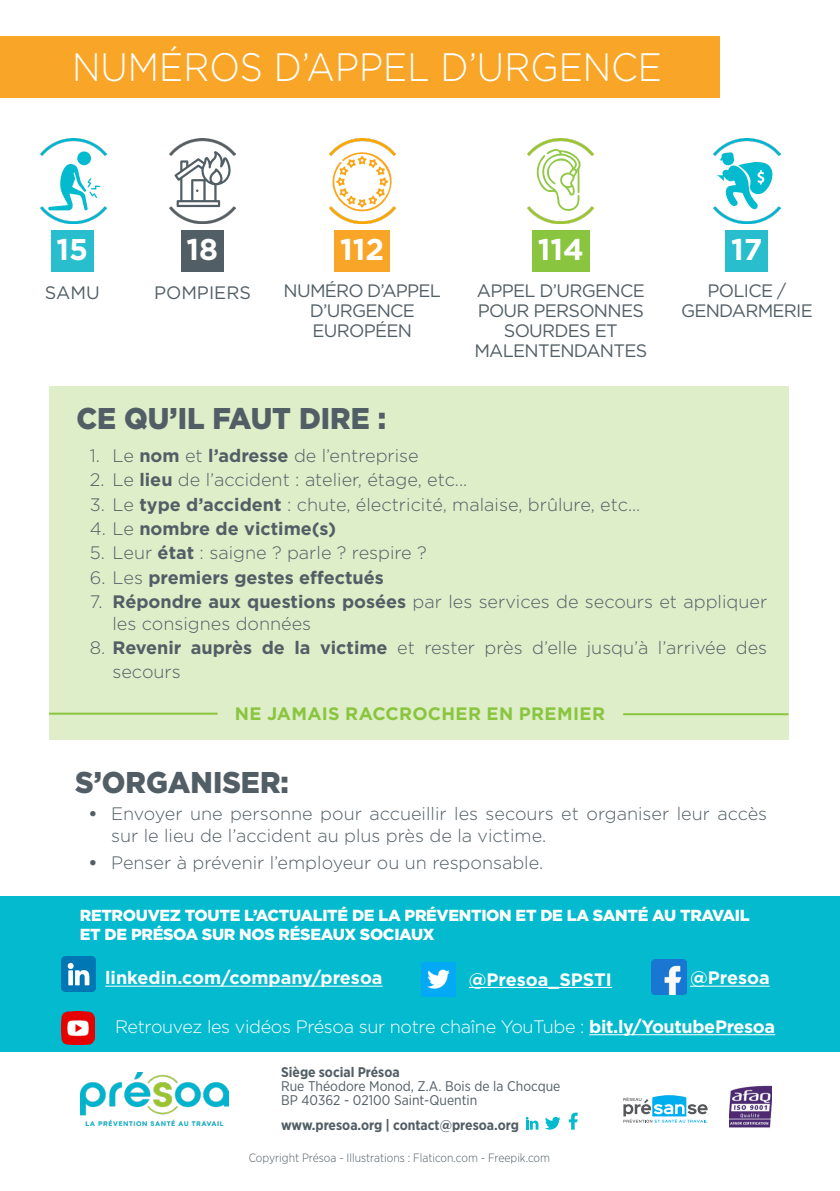
<style>
.page{position:relative;width:840px;height:1191px;background:#fff}
.page>*{position:absolute;margin:0;border:0;box-sizing:border-box;transform-origin:0 0}
.Titre{font:300 39.6px "Gotham";color:#fff;scale:.91 1}
.sous_titre{font:900 30px "Gotham";color:#525e65;scale:.95 1}
.t1{font:700 30px "Gotham";color:#fff}
.t2{font:300 18px/21.6px "Gotham";color:#525e65}
.t3{font:18px/20px "Gotham";letter-spacing:-.04em;color:#525e65;text-align:center}
.t4{font:300 18px "Gotham";letter-spacing:-.02em;color:#fff}
.t5{font:700 18px "Gotham";color:#525e65}
.t6{font:700 18px "Gotham";color:#fff}
.t7{font:700 18px "Gotham";letter-spacing:.015em;color:#89c53f}
.t8{font:18px "Gotham";color:#525e65}
.t9{font:900 16px "Gotham";letter-spacing:-.02em;color:#fff}
.t10{font:14px "Gotham Narrow";color:#525e65}
.t11{font:700 14px "Gotham Narrow";color:#525e65}
.t12{font:300 12px "Gotham Narrow";color:#525e65}
.s1{font-weight:700}
.s2{font-weight:300}
</style>
<div class="page">
<div style="left:49px;top:386px;width:739px;height:353px;background:#deeec9"></div>
<div style="left:0;top:36px;width:718px;height:61px;background:#f9a628"></div>
<div style="left:0;top:896px;width:839px;height:155px;background:#03bace"></div>
<img style="left:61px;top:957px;width:34px;height:34px">
<img style="left:421px;top:962px;width:34px;height:34px">
<img style="left:61px;top:1011px;width:34px;height:34px">
<img style="left:651px;top:959px;width:35px;height:35px">
<hr style="left:468px;top:987px;width:143px;height:1px;background:#fff">
<hr style="left:689px;top:985px;width:80px;height:1px;background:#fff">
<hr style="left:105px;top:985px;width:277px;height:1px;background:#fff">
<hr style="left:589px;top:1034px;width:185px;height:1px;background:#fff">
<img style="left:729px;top:1085px;width:41px;height:43px">
<svg style="left:623px;top:1095px;width:84px;height:27px"></svg>
<img style="left:80px;top:1072px;width:148px;height:53px">
<svg style="left:525px;top:1117px;width:13px;height:12px"></svg>
<svg style="left:545px;top:1117px;width:15px;height:12px"></svg>
<svg style="left:568px;top:1112px;width:9px;height:17px"></svg>
<div style="left:181px;top:230px;width:43px;height:42px;background:#525e65"></div>
<div style="left:725px;top:230px;width:42px;height:42px;background:#28bece"></div>
<div style="left:334px;top:230px;width:56px;height:42px;background:#f9a628"></div>
<div style="left:51px;top:230px;width:43px;height:42px;background:#28bece"></div>
<div style="left:532px;top:230px;width:57px;height:42px;background:#89c53f"></div>
<img style="left:527px;top:139px;width:66px;height:84px">
<img style="left:331px;top:139px;width:64px;height:84px">
<img style="left:169px;top:139px;width:66px;height:84px">
<img style="left:41px;top:139px;width:66px;height:84px">
<img style="left:713px;top:139px;width:66px;height:84px">
<svg style="left:329px;top:151px;width:65px;height:60px"></svg>
<svg style="left:533px;top:145px;width:51px;height:69px"></svg>
<svg style="left:716px;top:152px;width:60px;height:59px"></svg>
<svg style="left:174px;top:151px;width:56px;height:56px"></svg>
<div style="left:77px;top:151px;width:14px;height:14px;background:#03bace;border-radius:50%"></div>
<svg style="left:48px;top:164px;width:52px;height:46px"></svg>
<hr style="left:49px;top:712px;width:168px;height:2px;background:#89c53f">
<hr style="left:623px;top:713px;width:165px;height:2px;background:#89c53f">
<p class="Titre" style="left:72px;top:42px;width:649px">NUMÉROS D’APPEL D’URGENCE</p>
<p class="t1" style="left:56px;top:230px;width:33px">15</p>
<p class="t3" style="left:45px;top:282px;width:56px">SAMU</p>
<p class="t1" style="left:186px;top:230px;width:33px">18</p>
<p class="t8" style="left:154px;top:281px;width:98px">POMPIERS</p>
<p class="t1" style="left:340px;top:230px;width:46px">112</p>
<p class="t3" style="left:283px;top:280px;width:159px">NUMÉRO D’APPEL<br>D’URGENCE<br>EUROPÉEN</p>
<p class="t1" style="left:537px;top:230px;width:47px">114</p>
<p class="t3" style="left:474px;top:280px;width:174px">APPEL D’URGENCE<br>POUR PERSONNES<br>SOURDES ET<br>MALENTENDANTES</p>
<p class="t1" style="left:730px;top:230px;width:33px">17</p>
<p class="t3" style="left:680px;top:280px;width:133px">POLICE /<br>GENDARMERIE</p>
<p class="sous_titre" style="left:76px;top:397px;width:327px">CE QU’IL FAUT DIRE :</p>
<p class="t2" style="left:90px;top:444px;width:330px">1. Le <span class="s1">nom</span> et <span class="s1">l’adresse</span> de l’entreprise</p>
<p class="t2" style="left:90px;top:468px;width:379px">2. Le <span class="s1">lieu</span> de l’accident : atelier, étage, etc...</p>
<p class="t2" style="left:90px;top:493px;width:552px">3. Le <span class="s1">type d’accident</span> : chute, électricité, malaise, brûlure, etc...</p>
<p class="t5" style="left:90px;top:516px;width:248px"><span class="s2">4. Le</span> nombre de victime(s)</p>
<p class="t2" style="left:90px;top:542px;width:338px">5. Leur <span class="s1">état</span> : saigne ? parle ? respire ?</p>
<p class="t5" style="left:90px;top:565px;width:295px"><span class="s2">6. Les</span> premiers gestes effectués</p>
<p class="t2" style="left:112px;top:590px;width:655px;text-indent:-23px">7. <span class="s1">Répondre aux questions posées</span> par les services de secours et appliquer les consignes données</p>
<p class="t2" style="left:112px;top:635px;width:655px;line-height:24px;text-indent:-23px">8. <span class="s1">Revenir auprès de la victime</span> et rester près d’elle jusqu’à l’arrivée des secours</p>
<p class="t7" style="left:235px;top:701px;width:371px">NE JAMAIS RACCROCHER EN PREMIER</p>
<p class="sous_titre" style="left:75px;top:761px;width:226px">S’ORGANISER:</p>
<p class="t2" style="left:111px;top:802px;width:657px;text-indent:-23px"><span class="s1">•</span> Envoyer une personne pour accueillir les secours et organiser leur accès sur le lieu de l’accident au plus près de la victime.</p>
<p class="t2" style="left:88px;top:851px;width:456px"><span class="s1">•</span> Penser à prévenir l’employeur ou un responsable.</p>
<p class="t9" style="left:80px;top:904px;width:671px">RETROUVEZ TOUTE L’ACTUALITÉ DE LA PRÉVENTION ET DE LA SANTÉ AU TRAVAIL</p>
<p class="t9" style="left:80px;top:923px;width:356px">ET DE PRÉSOA SUR NOS RÉSEAUX SOCIAUX</p>
<p class="t6" style="left:105px;top:966px;width:279px">linkedin.com/company/presoa</p>
<p class="t6" style="left:468px;top:967px;width:144px">@Presoa_SPSTI</p>
<p class="t6" style="left:689px;top:966px;width:81px">@Presoa</p>
<p class="t4" style="left:115px;top:1015px;width:661px">Retrouvez les vidéos Présoa sur notre chaîne YouTube : <span class="s1">bit.ly/YoutubePresoa</span></p>
<p class="t11" style="left:281px;top:1063px;width:120px">Siège social Présoa</p>
<p class="t10" style="left:281px;top:1077px;width:281px">Rue Théodore Monod, Z.A. Bois de la Chocque</p>
<p class="t10" style="left:281px;top:1091px;width:198px">BP 40362 - 02100 Saint-Quentin</p>
<p class="t11" style="left:281px;top:1115px;width:239px">www.presoa.org | contact@presoa.org</p>
<p class="t12" style="left:248px;top:1150px;width:303px">Copyright Présoa - Illustrations : Flaticon.com - Freepik.com</p>
</div>
